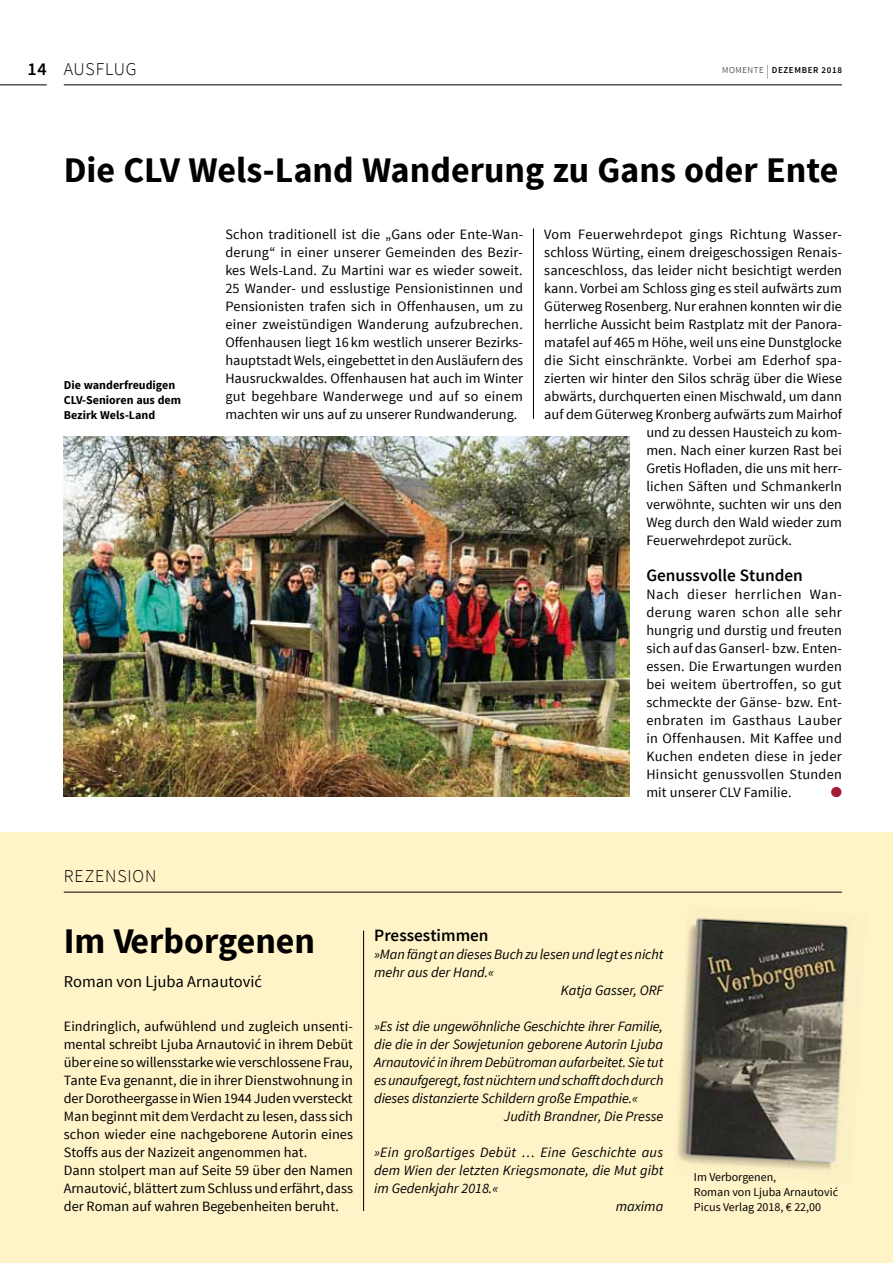
<style>
.page{position:relative;width:893px;height:1263px;background:#fff}
.page>*{position:absolute;margin:0;border:0;box-sizing:border-box;transform-origin:0 0}
.t1{font:700 36px "Source Sans Pro";color:#000}
.t2{font:300 18px "Source Sans Pro";letter-spacing:.05em;color:#000}
.t3{font:600 18px "Source Sans Pro";color:#000}
.t4{font:600 17.25px "Source Sans Pro";color:#000}
.t5{font:16.5px "Source Sans Pro";color:#000}
.t6{font:14.25px/18px "Source Sans Pro";color:#000;text-align:justify}
.t7{font:italic 14.25px "Source Sans Pro";letter-spacing:-.005em;color:#000}
.t8{font:italic 14.25px "Source Sans Pro";letter-spacing:.015em;color:#000}
.t9{font:14.25px "Source Sans Pro";letter-spacing:.03em;color:#000}
.t10{font:14.25px "Zapf Dingbats Std";color:#a41b35}
.t11{font:12px/15px "Source Sans Pro";color:#000}
.t12{font:700 12px/15px "Source Sans Pro";color:#000}
.t13{font:600 9px "Source Sans Pro";letter-spacing:.07em;color:#000}
.s1{font-weight:300}
.s2{font-weight:300;font-size:13.5px}
</style>
<div class="page">
<div style="left:0;top:833px;width:893px;height:430px;background:#fff3c8"></div>
<img style="left:677px;top:917px;width:171px;height:253px">
<img style="left:685px;top:919px;width:162px;height:243px">
<hr style="left:533px;top:228px;width:1px;height:191px;background:#000">
<hr style="left:64px;top:892px;width:778px;height:1px;background:#000">
<hr style="left:363px;top:930px;width:1px;height:281px;background:#000">
<img style="left:64px;top:437px;width:565px;height:360px">
<hr style="left:0;top:85px;width:47px;height:1px;background:#000">
<hr style="left:64px;top:85px;width:778px;height:1px;background:#000">
<p class="t2" style="left:64px;top:58px;width:72px">AUSFLUG</p>
<p class="t3" style="left:27px;top:58px;width:21px">14</p>
<p class="t13" style="left:722px;top:64px;width:121px"><span class="s1">MOMENTE</span> <span class="s2">|</span> DEZEMBER 2018</p>
<h1 class="t1" style="left:64px;top:147px;width:776px">Die CLV Wels-Land Wanderung zu Gans oder Ente</h1>
<p class="t12" style="left:64px;top:378px;width:119px">Die wanderfreudigen<br>CLV-Senioren aus dem<br>Bezirk Wels-Land</p>
<p class="t2" style="left:64px;top:865px;width:94px">REZENSION</p>
<p class="t6" style="left:225px;top:225px;width:299px">Schon traditionell ist die „Gans oder Ente-Wan&shy;derung“ in einer unserer Gemeinden des Bezir&shy;kes Wels-Land. Zu Martini war es wieder soweit.<br>25 Wander- und esslustige Pensionistinnen und Pensionisten trafen sich in Offenhausen, um zu einer zweistündigen Wanderung aufzubrechen.<br>Offenhausen liegt 16 km westlich unserer Bezirks&shy;hauptstadt Wels, eingebettet in den Ausläufern des Hausruckwaldes. Offenhausen hat auch im Winter gut begehbare Wanderwege und auf so einem machten wir uns auf zu unserer Rundwanderung.</p>
<p class="t9" style="left:544px;top:225px;width:299px">Vom Feuerwehrdepot gings Richtung Wasser-</p>
<p class="t6" style="left:544px;top:243px;width:299px">schloss Würting, einem dreigeschossigen Renais-</p>
<p class="t6" style="left:544px;top:261px;width:299px">sanceschloss, das leider nicht besichtigt werden</p>
<p class="t6" style="left:544px;top:279px;width:299px">kann. Vorbei am Schloss ging es steil aufwärts zum</p>
<p class="t6" style="left:544px;top:297px;width:299px">Güterweg Rosenberg. Nur erahnen konnten wir die</p>
<p class="t6" style="left:544px;top:315px;width:299px">herrliche Aussicht beim Rastplatz mit der Panora-</p>
<p class="t6" style="left:544px;top:333px;width:299px">matafel auf 465 m Höhe, weil uns eine Dunstglocke</p>
<p class="t6" style="left:544px;top:351px;width:299px">die Sicht einschränkte. Vorbei am Ederhof spa-</p>
<p class="t6" style="left:544px;top:369px;width:299px">zierten wir hinter den Silos schräg über die Wiese</p>
<p class="t6" style="left:544px;top:387px;width:299px">abwärts, durchquerten einen Mischwald, um dann</p>
<p class="t6" style="left:544px;top:405px;width:299px">auf dem Güterweg Kronberg aufwärts zum Mairhof</p>
<p class="t6" style="left:646px;top:423px;width:197px">und zu dessen Hausteich zu kom-</p>
<p class="t6" style="left:646px;top:441px;width:197px">men. Nach einer kurzen Rast bei</p>
<p class="t6" style="left:646px;top:459px;width:197px">Gretis Hofladen, die uns mit herr-</p>
<p class="t6" style="left:646px;top:477px;width:197px">lichen Säften und Schmankerln</p>
<p class="t6" style="left:646px;top:495px;width:197px">verwöhnte, suchten wir uns den</p>
<p class="t6" style="left:646px;top:513px;width:197px">Weg durch den Wald wieder zum</p>
<p class="t6" style="left:646px;top:531px;width:147px">Feuerwehrdepot zurück.</p>
<p class="t4" style="left:646px;top:564px;width:158px">Genussvolle Stunden</p>
<p class="t6" style="left:646px;top:585px;width:197px">Nach dieser herrlichen Wan&shy;derung waren schon alle sehr hungrig und durstig und freuten sich auf das Ganserl- bzw. Enten&shy;essen. Die Erwartungen wurden bei weitem übertroffen, so gut schmeckte der Gänse- bzw. Ent&shy;enbraten im Gasthaus Lauber in Offenhausen. Mit Kaffee und Kuchen endeten diese in jeder Hinsicht genussvollen Stunden mit unserer CLV Familie.</p>
<p class="t10" style="left:831px;top:785px;width:13px">●</p>
<h1 class="t1" style="left:64px;top:917px;width:253px">Im Verborgenen</h1>
<p class="t5" style="left:64px;top:971px;width:200px">Roman von Ljuba Arnautović</p>
<p class="t6" style="left:64px;top:1017px;width:291px;text-align:left">Eindringlich, aufwühlend und zugleich unsenti&shy;mental schreibt Ljuba Arnautović in ihrem Debüt über eine so willensstarke wie verschlossene Frau, Tante Eva genannt, die in ihrer Dienstwohnung in der Dorotheergasse in Wien 1944 Juden vversteckt Man beginnt mit dem Verdacht zu lesen, dass sich schon wieder eine nachgeborene Autorin eines Stoffs aus der Nazizeit angenommen hat.<br>Dann stolpert man auf Seite 59 über den Namen Arnautović, blättert zum Schluss und erfährt, dass der Roman auf wahren Begebenheiten beruht.</p>
<p class="t4" style="left:374px;top:924px;width:116px">Pressestimmen</p>
<p class="t7" style="left:374px;top:945px;width:291px">»Man fängt an dieses Buch zu lesen und legt es nicht</p>
<p class="t7" style="left:374px;top:963px;width:121px">mehr aus der Hand.«</p>
<p class="t7" style="left:561px;top:981px;width:104px">Katja Gasser, ORF</p>
<p class="t7" style="left:374px;top:1017px;width:290px">»Es ist die ungewöhnliche Geschichte ihrer Familie,</p>
<p class="t7" style="left:374px;top:1035px;width:290px">die die in der Sowjetunion geborene Autorin Ljuba</p>
<p class="t7" style="left:374px;top:1053px;width:291px">Arnautović in ihrem Debütroman aufarbeitet. Sie tut</p>
<p class="t7" style="left:374px;top:1071px;width:291px">es unaufgeregt, fast nüchtern und schafft doch durch</p>
<p class="t7" style="left:374px;top:1089px;width:265px">dieses distanzierte Schildern große Empathie.«</p>
<p class="t7" style="left:504px;top:1107px;width:161px">Judith Brandner, Die Presse</p>
<p class="t8" style="left:374px;top:1143px;width:290px">»Ein großartiges Debüt … Eine Geschichte aus</p>
<p class="t7" style="left:374px;top:1161px;width:291px">dem Wien der letzten Kriegsmonate, die Mut gibt</p>
<p class="t7" style="left:374px;top:1179px;width:126px">im Gedenkjahr 2018.«</p>
<p class="t7" style="left:616px;top:1197px;width:49px">maxima</p>
<p class="t11" style="left:694px;top:1170px;width:146px">Im Verborgenen,<br>Roman von Ljuba Arnautović<br>Picus Verlag 2018, € 22,00</p>
</div>
